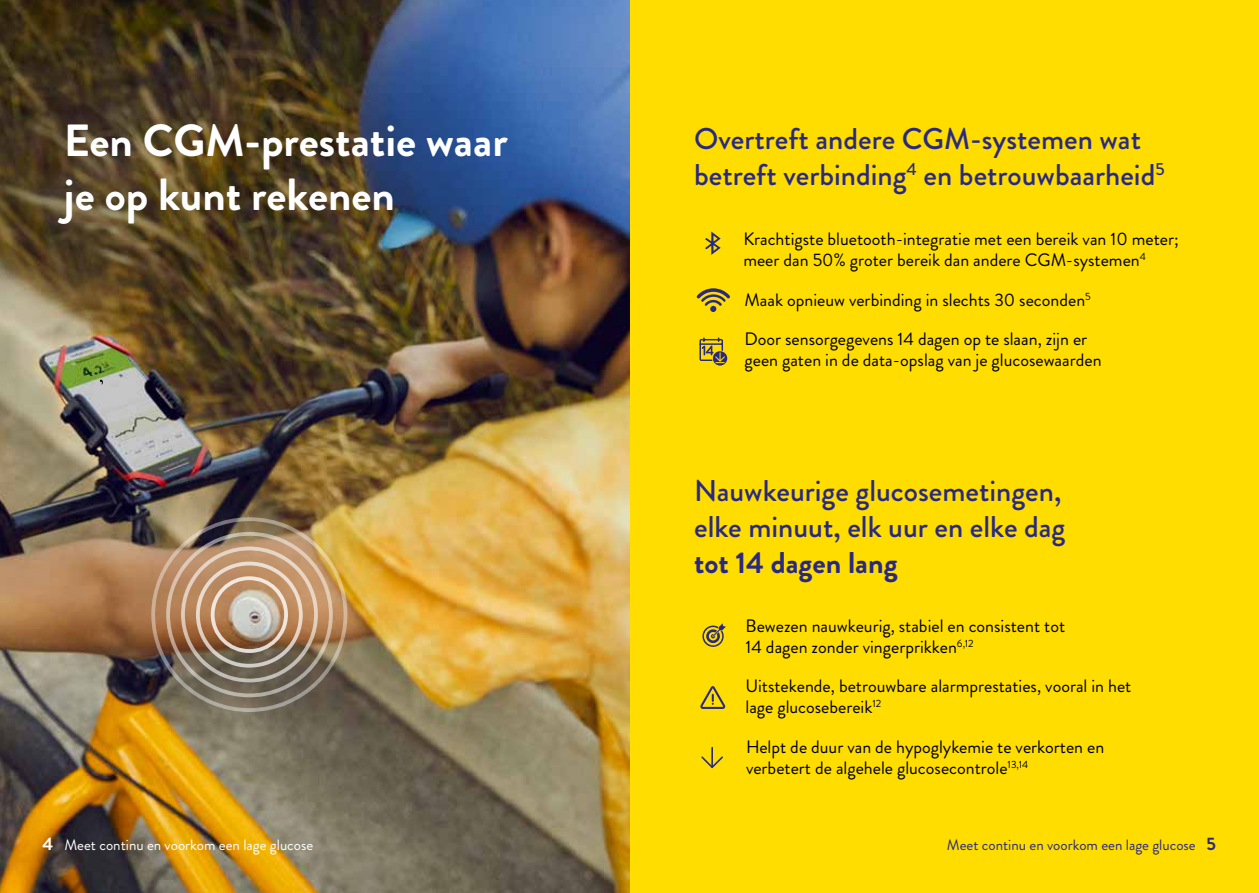
<style>
.page{position:relative;width:1259px;height:893px;background:#fff}
.page>*{position:absolute;margin:0;border:0;box-sizing:border-box;transform-origin:0 0}
.t1{font:700 45px/54px "Brandon Grotesque";color:#fff}
.t2{font:500 30px/36px "Brandon Grotesque";color:#292983}
.t3{font:700 30px "Brandon Grotesque";color:#292983}
.t4{font:18px/21px "Brandon Grotesque";color:#000}
.t5{font:15px "Brandon Grotesque";color:#fff}
.t6{font:15px "Brandon Grotesque";color:#292983}
.s1{font-weight:700;font-size:18px}
</style>
<div class="page">
<div style="left:629px;top:0;width:630px;height:893px;background:#fd0"></div>
<img style="left:0;top:0;width:629px;height:893px">
<img style="left:151px;top:517px;width:196px;height:195px">
<svg style="left:701px;top:747px;width:22px;height:21px"></svg>
<svg style="left:700px;top:686px;width:25px;height:23px"></svg>
<svg style="left:702px;top:623px;width:24px;height:24px"></svg>
<svg style="left:696px;top:288px;width:34px;height:24px"></svg>
<svg style="left:705px;top:231px;width:15px;height:24px"></svg>
<svg style="left:699px;top:337px;width:28px;height:29px"></svg>
<svg style="left:100px;top:379px;width:3px;height:5px"></svg>
<h1 class="t1" style="left:64px;top:114px;width:445px">Een CGM-prestatie waar je op kunt rekenen</h1>
<h2 class="t2" style="left:694px;top:121px;width:472px">Overtreft andere CGM-systemen wat betreft verbinding<sup>4</sup> en betrouwbaarheid<sup>5</sup></h2>
<p class="t4" style="left:743px;top:228px;width:437px">Krachtigste bluetooth-integratie met een bereik van 10 meter; meer dan 50% groter bereik dan andere CGM-systemen<sup>4</sup></p>
<p class="t4" style="left:744px;top:289px;width:348px">Maak opnieuw verbinding in slechts 30 seconden<sup>5</sup></p>
<p class="t4" style="left:744px;top:328px;width:358px">Door sensorgegevens 14 dagen op te slaan, zijn er geen gaten in de data-opslag van je glucosewaarden</p>
<h2 class="t2" style="left:694px;top:473px;width:373px">Nauwkeurige glucosemetingen, elke minuut, elk uur en elke dag</h2>
<h2 class="t3" style="left:694px;top:542px;width:205px">tot 14 dagen lang</h2>
<p class="t4" style="left:745px;top:615px;width:321px">Bewezen nauwkeurig, stabiel en consistent tot<br>14 dagen zonder vingerprikken<sup>6,12</sup></p>
<p class="t4" style="left:745px;top:676px;width:387px">Uitstekende, betrouwbare alarmprestaties, vooral in het lage glucosebereik<sup>12</sup></p>
<p class="t4" style="left:746px;top:737px;width:360px">Helpt de duur van de hypoglykemie te verkorten en verbetert de algehele glucosecontrole<sup>13,14</sup></p>
<p class="t5" style="left:42px;top:835px;width:272px"><span class="s1">4</span> Meet continu en voorkom een lage glucose</p>
<p class="t6" style="left:947px;top:835px;width:270px">Meet continu en voorkom een lage glucose <span class="s1">5</span></p>
</div>
